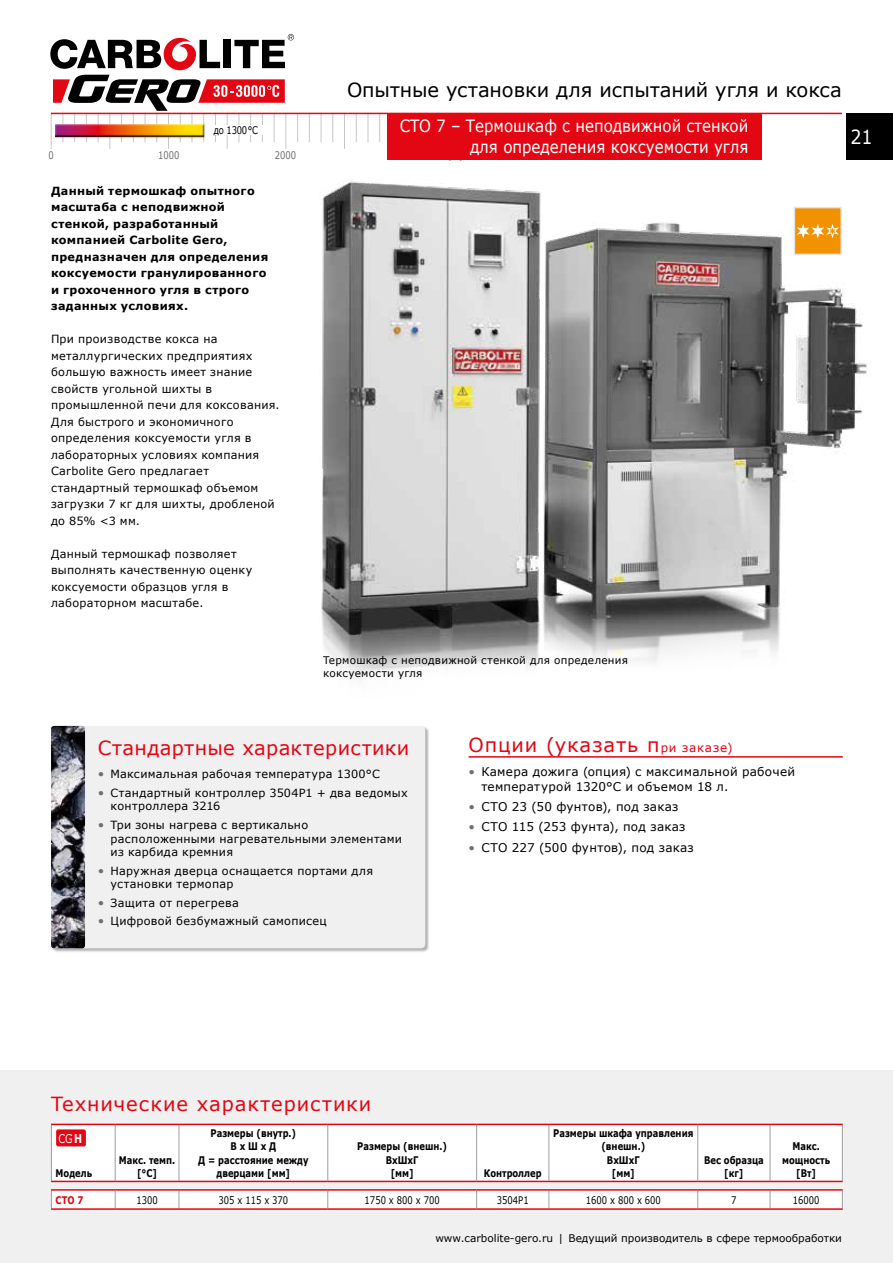
<style>
.page{position:relative;width:893px;height:1263px;background:#fff}
.page>*{position:absolute;margin:0;border:0;box-sizing:border-box;transform-origin:0 0}
.t1{font:19.5px "Verdana";letter-spacing:.04em;color:#e30613}
.t2{font:19.5px "Verdana";letter-spacing:-.005em;color:#000}
.t3{font:19.5px "Verdana";letter-spacing:.02em;color:#e30613}
.t4{font:19.5px "Verdana";color:#fff;scale:.9 1}
.t5{font:16.95px/21px "Verdana";color:#fff;text-align:right;scale:.89 1}
.t6{font:12px/15px "Verdana";letter-spacing:.02em;color:#000}
.t7{font:12px "Verdana";color:#fff;scale:.8 1}
.t8{font:11.25px/16.5px "Verdana";letter-spacing:.025em;color:#000}
.t9{font:700 11.25px/16.5px "Verdana";letter-spacing:.025em;color:#000}
.t10{font:700 10.5px/13.5px "Verdana";color:#000;text-align:center;scale:.8 1}
.t11{font:10.5px "Verdana";color:#000}
.t12{font:10.5px "Verdana";color:#000;scale:.8 1}
.t13{font:10.5px/13.5px "Verdana";letter-spacing:.02em;color:#000}
.t14{font:10.5px "Verdana";color:#706f6f;scale:.8 1}
.t15{font:700 10.5px "Verdana";color:#e30613;scale:.8 1}
.t16{font:9px "Verdana";color:#706f6f;scale:.7 1}
.s1{font-size:12px;color:#706f6f}
.s2{font-size:12px}
.s3{color:#706f6f}
.s4{font-weight:700}
</style>
<div class="page">
<svg style="left:309px;top:114px;width:1px;height:28px"></svg>
<svg style="left:321px;top:114px;width:1px;height:28px"></svg>
<svg style="left:332px;top:114px;width:1px;height:28px"></svg>
<svg style="left:356px;top:114px;width:1px;height:28px"></svg>
<svg style="left:368px;top:114px;width:1px;height:28px"></svg>
<svg style="left:379px;top:114px;width:1px;height:28px"></svg>
<hr style="left:51px;top:113px;width:1px;height:36px;background:#c6c6c6">
<hr style="left:109px;top:113px;width:1px;height:36px;background:#c6c6c6">
<hr style="left:168px;top:113px;width:1px;height:36px;background:#c6c6c6">
<hr style="left:227px;top:113px;width:1px;height:36px;background:#c6c6c6">
<hr style="left:285px;top:113px;width:1px;height:36px;background:#c6c6c6">
<hr style="left:344px;top:113px;width:1px;height:36px;background:#c6c6c6">
<hr style="left:51px;top:113px;width:791px;height:1px;background:#e30613">
<div style="left:387px;top:113px;width:374px;height:46px;background:#e30613"></div>
<div style="left:846px;top:113px;width:47px;height:46px;background:#000"></div>
<svg style="left:50px;top:34px;width:248px;height:108px"></svg>
<div style="left:51px;top:726px;width:378px;height:226px;background:#000;opacity:.3"></div>
<div style="left:51px;top:726px;width:374px;height:222px;background:#f0f0f0;border-radius:4px"></div>
<div style="left:0;top:1070px;width:893px;height:193px;background:#f0f0f0"></div>
<img style="left:321px;top:180px;width:547px;height:500px">
<svg style="left:51px;top:1125px;width:791px;height:83px;fill:#fff"></svg>
<svg style="left:51px;top:1191px;width:1px;height:17px"></svg>
<svg style="left:115px;top:1191px;width:1px;height:17px"></svg>
<svg style="left:179px;top:1191px;width:1px;height:17px"></svg>
<svg style="left:327px;top:1191px;width:1px;height:17px"></svg>
<svg style="left:476px;top:1191px;width:1px;height:17px"></svg>
<svg style="left:549px;top:1191px;width:1px;height:17px"></svg>
<svg style="left:697px;top:1191px;width:1px;height:17px"></svg>
<svg style="left:770px;top:1191px;width:1px;height:17px"></svg>
<svg style="left:842px;top:1191px;width:1px;height:17px"></svg>
<hr style="left:51px;top:1125px;width:1px;height:56px;background:#9d9d9c">
<hr style="left:115px;top:1125px;width:1px;height:56px;background:#9d9d9c">
<hr style="left:179px;top:1125px;width:1px;height:56px;background:#9d9d9c">
<hr style="left:327px;top:1125px;width:1px;height:56px;background:#9d9d9c">
<hr style="left:476px;top:1125px;width:1px;height:56px;background:#9d9d9c">
<hr style="left:549px;top:1125px;width:1px;height:56px;background:#9d9d9c">
<hr style="left:697px;top:1125px;width:1px;height:56px;background:#9d9d9c">
<hr style="left:770px;top:1125px;width:1px;height:56px;background:#9d9d9c">
<hr style="left:842px;top:1125px;width:1px;height:56px;background:#9d9d9c">
<hr style="left:51px;top:1123px;width:64px;height:2px;background:#e30613">
<hr style="left:115px;top:1123px;width:64px;height:2px;background:#e30613">
<hr style="left:179px;top:1123px;width:149px;height:2px;background:#e30613">
<hr style="left:328px;top:1123px;width:149px;height:2px;background:#e30613">
<hr style="left:477px;top:1123px;width:72px;height:2px;background:#e30613">
<hr style="left:549px;top:1123px;width:149px;height:2px;background:#e30613">
<hr style="left:698px;top:1123px;width:72px;height:2px;background:#e30613">
<hr style="left:770px;top:1123px;width:73px;height:2px;background:#e30613">
<hr style="left:51px;top:1181px;width:64px;height:1px;background:#e30613">
<hr style="left:115px;top:1181px;width:64px;height:1px;background:#e30613">
<hr style="left:179px;top:1181px;width:149px;height:1px;background:#e30613">
<hr style="left:328px;top:1181px;width:149px;height:1px;background:#e30613">
<hr style="left:477px;top:1181px;width:72px;height:1px;background:#e30613">
<hr style="left:549px;top:1181px;width:149px;height:1px;background:#e30613">
<hr style="left:698px;top:1181px;width:72px;height:1px;background:#e30613">
<hr style="left:770px;top:1181px;width:73px;height:1px;background:#e30613">
<hr style="left:51px;top:1189px;width:64px;height:2px;background:#e30613">
<hr style="left:115px;top:1189px;width:64px;height:2px;background:#e30613">
<hr style="left:179px;top:1189px;width:149px;height:2px;background:#e30613">
<hr style="left:328px;top:1189px;width:149px;height:2px;background:#e30613">
<hr style="left:477px;top:1189px;width:72px;height:2px;background:#e30613">
<hr style="left:549px;top:1189px;width:149px;height:2px;background:#e30613">
<hr style="left:698px;top:1189px;width:72px;height:2px;background:#e30613">
<hr style="left:770px;top:1189px;width:73px;height:2px;background:#e30613">
<hr style="left:51px;top:1208px;width:64px;height:2px;background:#e30613">
<hr style="left:115px;top:1208px;width:64px;height:2px;background:#e30613">
<hr style="left:179px;top:1208px;width:149px;height:2px;background:#e30613">
<hr style="left:328px;top:1208px;width:149px;height:2px;background:#e30613">
<hr style="left:477px;top:1208px;width:72px;height:2px;background:#e30613">
<hr style="left:549px;top:1208px;width:149px;height:2px;background:#e30613">
<hr style="left:698px;top:1208px;width:72px;height:2px;background:#e30613">
<hr style="left:770px;top:1208px;width:73px;height:2px;background:#e30613">
<hr style="left:469px;top:756px;width:374px;height:2px;background:#e30613">
<div style="left:56px;top:1129px;width:30px;height:17px;background:#e30613;border-radius:2px"></div>
<div style="left:794px;top:208px;width:47px;height:46px;background:#f39200"></div>
<svg style="left:797px;top:224px;width:42px;height:14px"></svg>
<div style="left:794px;top:207px;width:48px;height:48px;border:2px solid #e3e3e3"></div>
<img style="left:51px;top:726px;width:34px;height:222px">
<h1 class="t2" style="left:347px;top:77px;width:496px">Опытные установки для испытаний угля и кокса</h1>
<p class="t12" style="left:214px;top:123px;width:57px">до 1300°C</p>
<h2 class="t5" style="left:400px;top:115px;width:393px">CTO 7 – Термошкаф с неподвижной стенкой для определения коксуемости угля</h2>
<h1 class="t4" style="left:850px;top:123px;width:26px">21</h1>
<p class="t14" style="left:49px;top:148px;width:8px">0</p>
<p class="t14" style="left:158px;top:148px;width:28px">1000</p>
<p class="t14" style="left:275px;top:148px;width:28px">2000</p>
<p class="t16" style="left:449px;top:150px;width:21px">[°C]</p>
<p class="t9" style="left:51px;top:182px;width:219px">Данный термошкаф опытного масштаба с неподвижной стенкой, разработанный компанией Carbolite Gero, предназначен для определения коксуемости гранулированного и грохоченного угля в строго заданных условиях.</p>
<p class="t8" style="left:51px;top:331px;width:230px">При производстве кокса на металлургических предприятиях большую важность имеет знание свойств угольной шихты в промышленной печи для коксования.<br>Для быстрого и экономичного определения коксуемости угля в лабораторных условиях компания<br>Carbolite Gero предлагает стандартный термошкаф объемом загрузки 7 кг для шихты, дробленой до 85% &lt;3 мм.</p>
<p class="t8" style="left:51px;top:545px;width:203px">Данный термошкаф позволяет выполнять качественную оценку коксуемости образцов угля в лабораторном масштабе.</p>
<p class="t13" style="left:323px;top:653px;width:306px">Термошкаф с неподвижной стенкой для определения коксуемости угля</p>
<h1 class="t3" style="left:98px;top:735px;width:313px">Стандартные характеристики</h1>
<p class="t8" style="left:98px;top:766px;width:284px"><span class="s1">•</span> Максимальная рабочая температура 1300°C</p>
<p class="t8" style="left:111px;top:786px;width:299px;line-height:13.5px;text-indent:-13px"><span class="s1">•</span> Стандартный контроллер 3504P1 + два ведомых контроллера 3216</p>
<p class="t8" style="left:111px;top:818px;width:293px;line-height:13.5px;text-indent:-13px"><span class="s1">•</span> Три зоны нагрева с вертикально расположенными нагревательными элементами из карбида кремния</p>
<p class="t8" style="left:111px;top:864px;width:264px;line-height:13.5px;text-indent:-13px"><span class="s1">•</span> Наружная дверца оснащается портами для установки термопар</p>
<p class="t8" style="left:98px;top:894px;width:143px"><span class="s1">•</span> Защита от перегрева</p>
<p class="t8" style="left:98px;top:913px;width:231px"><span class="s1">•</span> Цифровой безбумажный самописец</p>
<h1 class="t1" style="left:469px;top:731px;width:266px">Опции (указать п<span class="s2">ри заказе)</span></h1>
<p class="t6" style="left:481px;top:764px;width:315px;text-indent:-13px"><span class="s3">•</span> Камера дожига (опция) с максимальной рабочей температурой 1320°C и объемом 18 л.</p>
<p class="t6" style="left:469px;top:799px;width:211px"><span class="s3">•</span> CTO 23 (50 фунтов), под заказ</p>
<p class="t6" style="left:469px;top:819px;width:218px"><span class="s3">•</span> CTO 115 (253 фунта), под заказ</p>
<p class="t6" style="left:469px;top:839px;width:227px"><span class="s3">•</span> CTO 227 (500 фунтов), под заказ</p>
<h1 class="t1" style="left:51px;top:1091px;width:322px">Технические характеристики</h1>
<p class="t7" style="left:59px;top:1130px;width:31px">CG<span class="s4">H</span></p>
<p class="t10" style="left:56px;top:1166px;width:47px">Модель</p>
<p class="t10" style="left:119px;top:1153px;width:72px">Макс. темп. [°C]</p>
<p class="t10" style="left:198px;top:1126px;width:139px">Размеры (внутр.)<br>В x Ш x Д<br>Д = расстояние между дверцами [мм]</p>
<p class="t10" style="left:357px;top:1139px;width:114px">Размеры (внешн.)<br>ВxШxГ<br>[мм]</p>
<p class="t10" style="left:484px;top:1166px;width:74px">Контроллер</p>
<p class="t10" style="left:553px;top:1126px;width:177px">Размеры шкафа управления (внешн.)<br>ВxШxГ<br>[мм]</p>
<p class="t10" style="left:704px;top:1153px;width:76px">Вес образца [кг]</p>
<p class="t10" style="left:782px;top:1139px;width:62px">Макс. мощность [Вт]</p>
<p class="t15" style="left:56px;top:1192px;width:36px">CTO 7</p>
<p class="t12" style="left:136px;top:1192px;width:28px">1300</p>
<p class="t12" style="left:218px;top:1192px;width:89px">305 x 115 x 370</p>
<p class="t12" style="left:365px;top:1192px;width:95px">1750 x 800 x 700</p>
<p class="t12" style="left:497px;top:1192px;width:41px">3504P1</p>
<p class="t12" style="left:586px;top:1192px;width:95px">1600 x 800 x 600</p>
<p class="t12" style="left:731px;top:1192px;width:8px">7</p>
<p class="t12" style="left:793px;top:1192px;width:35px">16000</p>
<p class="t11" style="left:435px;top:1231px;width:408px">www.carbolite-gero.ru | Ведущий производитель в сфере термообработки</p>
</div>
